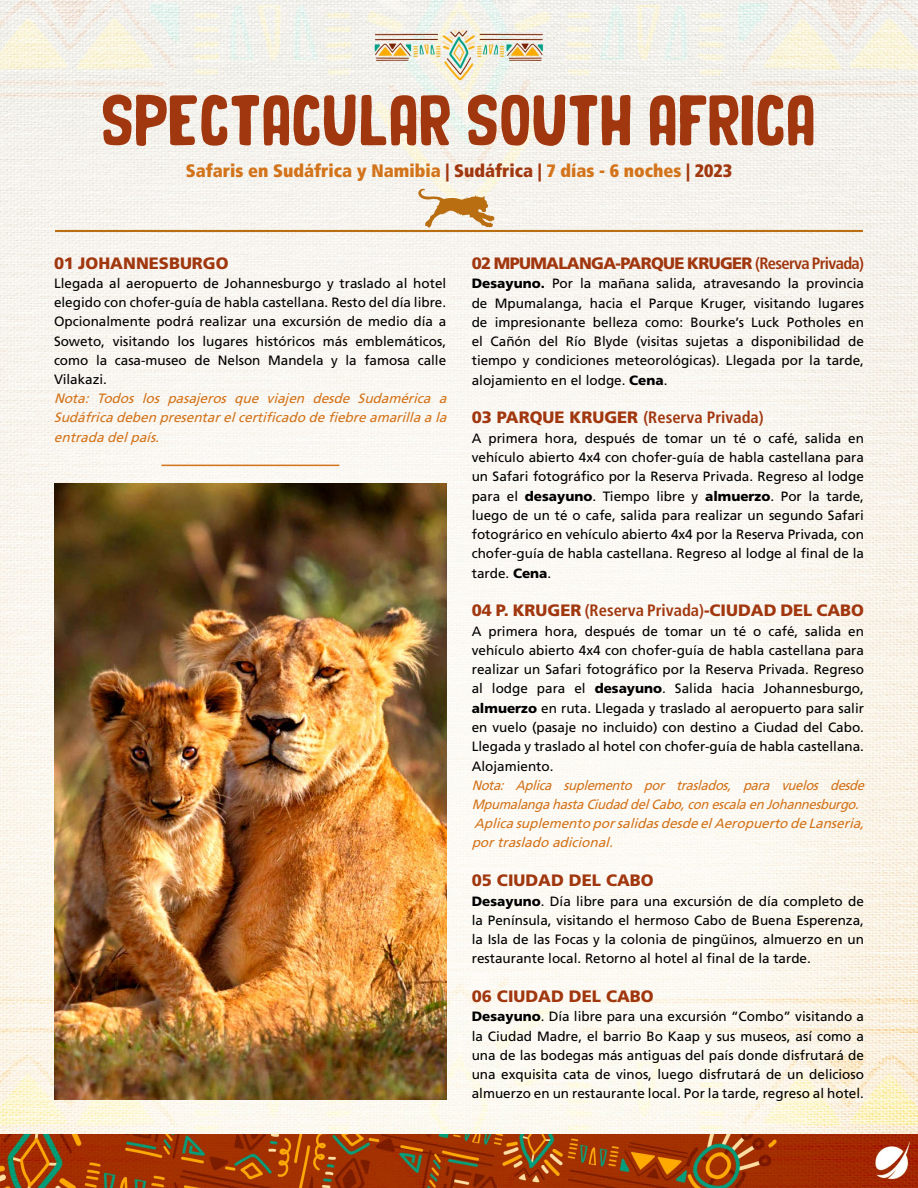
<style>
.page{position:relative;width:918px;height:1188px;background:#fff}
.page>*{position:absolute;margin:0;border:0;box-sizing:border-box;transform-origin:0 0}
.t1{font:60px "Organic Brand";color:#a1370f}
.t2{font:900 condensed 18px "Frutiger";color:#d3731a}
.t3{font:900 16.5px "Frutiger";color:#a1370f}
.t4{font:900 16.5px "Frutiger";letter-spacing:-.04em;color:#a1370f}
.t5{font:700 condensed 16.5px "Frutiger";color:#a1370f}
.t6{font:13.5px/19.2px "Frutiger";color:#000;text-align:justify}
.t7{font:italic 13.5px/19.2px "Frutiger";color:#d3731a;scale:.95 1}
.t8{font:italic 13.5px/19.2px "Frutiger";color:#d3731a;text-align:justify}
.s1{color:#a1370f}
.s2{font-weight:700;font-stretch:condensed}
.s3{font-weight:900}
.s4{font-weight:900;font-stretch:normal}
</style>
<div class="page">
<img style="left:0;top:1px;width:918px;height:1133px">
<img style="left:0;top:1134px;width:918px;height:54px">
<hr style="left:55px;top:230px;width:808px;height:2px;background:#b96e12">
<svg style="left:416px;top:188px;width:79px;height:41px"></svg>
<img style="left:54px;top:483px;width:392px;height:616px">
<hr style="left:161px;top:465px;width:178px;height:1px;background:#d3731a">
<h1 class="t1" style="left:101px;top:87px;width:717px">SPECTACULAR SOUTH AFRICA</h1>
<h2 class="t2" style="left:186px;top:160px;width:548px">Safaris en Sudáfrica y Namibia <span class="s1">| Sudáfrica |</span> 7 días - 6 noches <span class="s1">| 2023</span></h2>
<p class="t3" style="left:54px;top:253px;width:176px">01 JOHANNESBURGO</p>
<p class="t6" style="left:54px;top:274px;width:394px">Llegada al aeropuerto de Johannesburgo y traslado al hotel elegido con chofer-guía de habla castellana. Resto del día libre.<br>Opcionalmente podrá realizar una excursión de medio día a Soweto, visitando los lugares históricos más emblemáticos, como la casa-museo de Nelson Mandela y la famosa calle Vilakazi.</p>
<p class="t8" style="left:54px;top:389px;width:398px">Nota: Todos los pasajeros que viajen desde Sudamérica a Sudáfricadeben presentarelcertificado defiebreamarillaala entradadelpaís.</p>
<p class="t4" style="left:472px;top:253px;width:394px">02 MPUMALANGA-PARQUE KRUGER <span class="s2">(Reserva Privada)</span></p>
<p class="t6" style="left:472px;top:274px;width:394px"><span class="s3">Desayuno.</span> Por la mañana salida, atravesando la provincia de Mpumalanga, hacia el Parque Kruger, visitando lugares de impresionante belleza como: Bourke’s Luck Potholes en el Cañón del Río Blyde (visitas sujetas a disponibilidad de tiempo y condiciones meteorológicas). Llegada por la tarde, alojamiento en el lodge. <span class="s3">Cena</span>.</p>
<p class="t5" style="left:472px;top:408px;width:294px"><span class="s4">03 PARQUE KRUGER</span> (Reserva Privada)</p>
<p class="t6" style="left:472px;top:428px;width:394px">A primera hora, después de tomar un té o café, salida en vehículo abierto 4x4 con chofer-guía de habla castellana para un Safari fotográfico por la Reserva Privada. Regreso al lodge para el <span class="s3">desayuno</span>. Tiempo libre y <span class="s3">almuerzo</span>. Por la tarde, luego de un té o cafe, salida para realizar un segundo Safari fotográrico en vehículo abierto 4x4 por la Reserva Privada, con chofer-guía de habla castellana. Regreso al lodge al final de la tarde. <span class="s3">Cena</span>.</p>
<p class="t3" style="left:472px;top:601px;width:394px">04 P. KRUGER <span class="s2">(Reserva Privada)</span>-CIUDAD DEL CABO</p>
<p class="t6" style="left:472px;top:621px;width:394px">A primera hora, después de tomar un té o café, salida en vehículo abierto 4x4 con chofer-guía de habla castellana para realizar un Safari fotográfico por la Reserva Privada. Regreso al lodge para el <span class="s3">desayuno</span>. Salida hacia Johannesburgo, <span class="s3">almuerzo</span> en ruta. Llegada y traslado al aeropuerto para salir en vuelo (pasaje no incluido) con destino a Ciudad del Cabo.<br>Llegada y traslado al hotel con chofer-guía de habla castellana.<br>Alojamiento.</p>
<p class="t7" style="left:472px;top:775px;width:419px">Nota: Aplica suplemento por traslados, para vuelos desde MpumalangahastaCiudaddelCabo,conescalaenJohannesburgo.<br>Aplicasuplemento porsalidasdesdeelAeropuerto deLanseria, portraslado adicional.</p>
<p class="t3" style="left:472px;top:870px;width:184px">05 CIUDAD DEL CABO</p>
<p class="t6" style="left:472px;top:891px;width:394px"><span class="s3">Desayuno</span>. Día libre para una excursión de día completo de la Península, visitando el hermoso Cabo de Buena Esperenza, la Isla de las Focas y la colonia de pingüinos, almuerzo en un restaurante local. Retorno al hotel al final de la tarde.</p>
<p class="t3" style="left:472px;top:986px;width:184px">06 CIUDAD DEL CABO</p>
<p class="t6" style="left:472px;top:1007px;width:394px"><span class="s3">Desayuno</span>. Día libre para una excursión “Combo” visitando a la Ciudad Madre, el barrio Bo Kaap y sus museos, así como a una de las bodegas más antiguas del país donde disfrutará de una exquisita cata de vinos, luego disfrutará de un delicioso almuerzo en un restaurante local. Por la tarde, regreso al hotel.</p>
</div>
